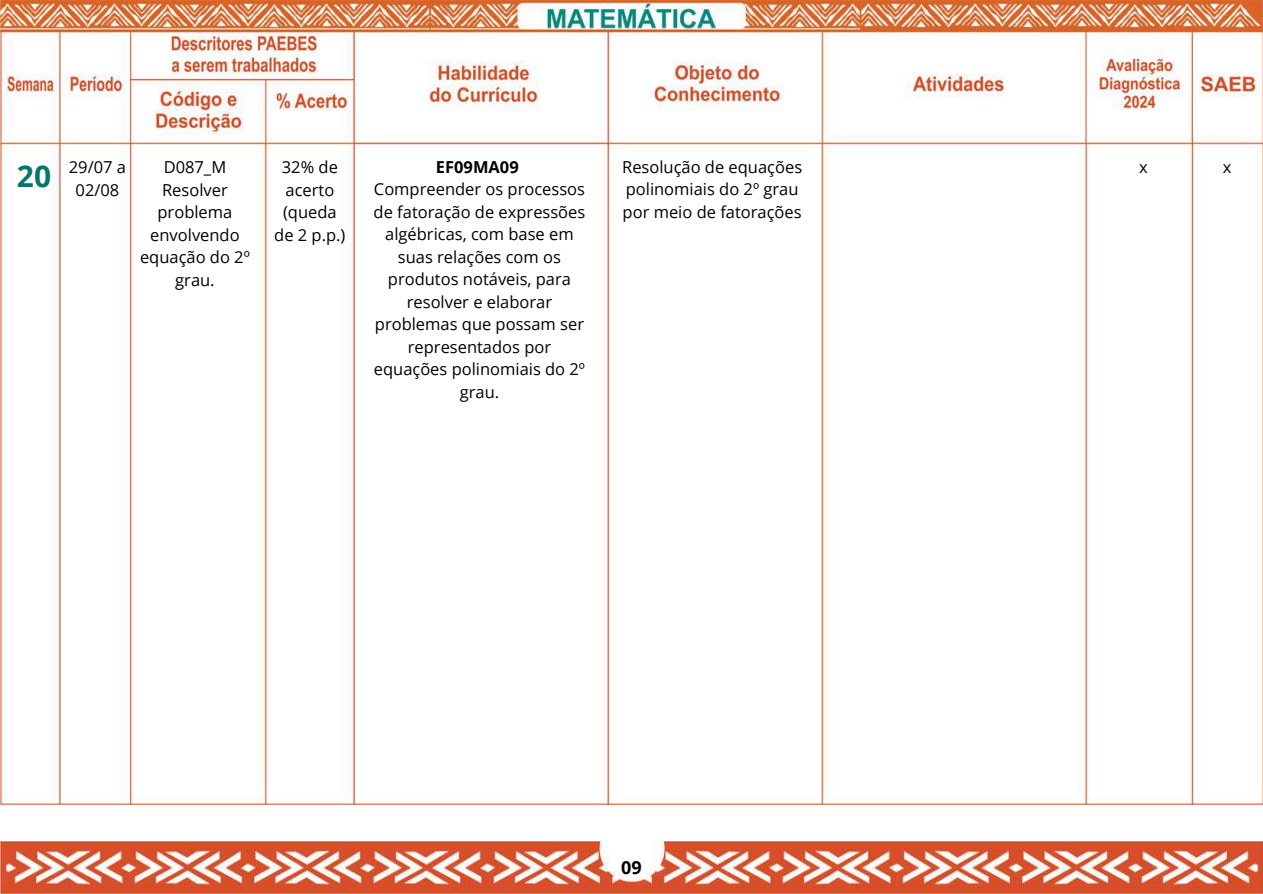
<style>
.page{position:relative;width:1263px;height:894px;background:#fff}
.page>*{position:absolute;margin:0;border:0;box-sizing:border-box;transform-origin:0 0}
.t1{font:700 30px "Open Sans";color:#05766b}
.t2{font:700 18px "Open Sans";color:#000}
.t3{font:16.5px/22.5px "Open Sans";color:#000;text-align:center}
.t4{font:700 16.5px "Open Sans";color:#000}
</style>
<div class="page">
<img style="left:0;top:841px;width:1263px;height:52px">
<img style="left:0;top:1px;width:1263px;height:803px">
<h1 class="t1" style="left:17px;top:154px;width:36px">20</h1>
<p class="t3" style="left:622px;top:155px;width:182px;text-align:left">Resolução de equações polinomiais do 2º grau por meio de fatorações</p>
<p class="t3" style="left:140px;top:155px;width:111px">D087_M<br>Resolver problema envolvendo equação do 2º grau.</p>
<p class="t3" style="left:274px;top:155px;width:73px">32% de acerto (queda de 2 p.p.)</p>
<p class="t4" style="left:436px;top:155px;width:84px">EF09MA09</p>
<p class="t3" style="left:69px;top:155px;width:59px">29/07 a</p>
<p class="t3" style="left:1139px;top:155px;width:10px">x</p>
<p class="t3" style="left:1223px;top:155px;width:10px">x</p>
<p class="t3" style="left:76px;top:178px;width:45px">02/08</p>
<p class="t3" style="left:374px;top:177px;width:213px">Compreender os processos de fatoração de expressões algébricas, com base em suas relações com os produtos notáveis, para resolver e elaborar problemas que possam ser representados por equações polinomiais do 2º grau.</p>
<p class="t2" style="left:621px;top:854px;width:22px">09</p>
</div>
